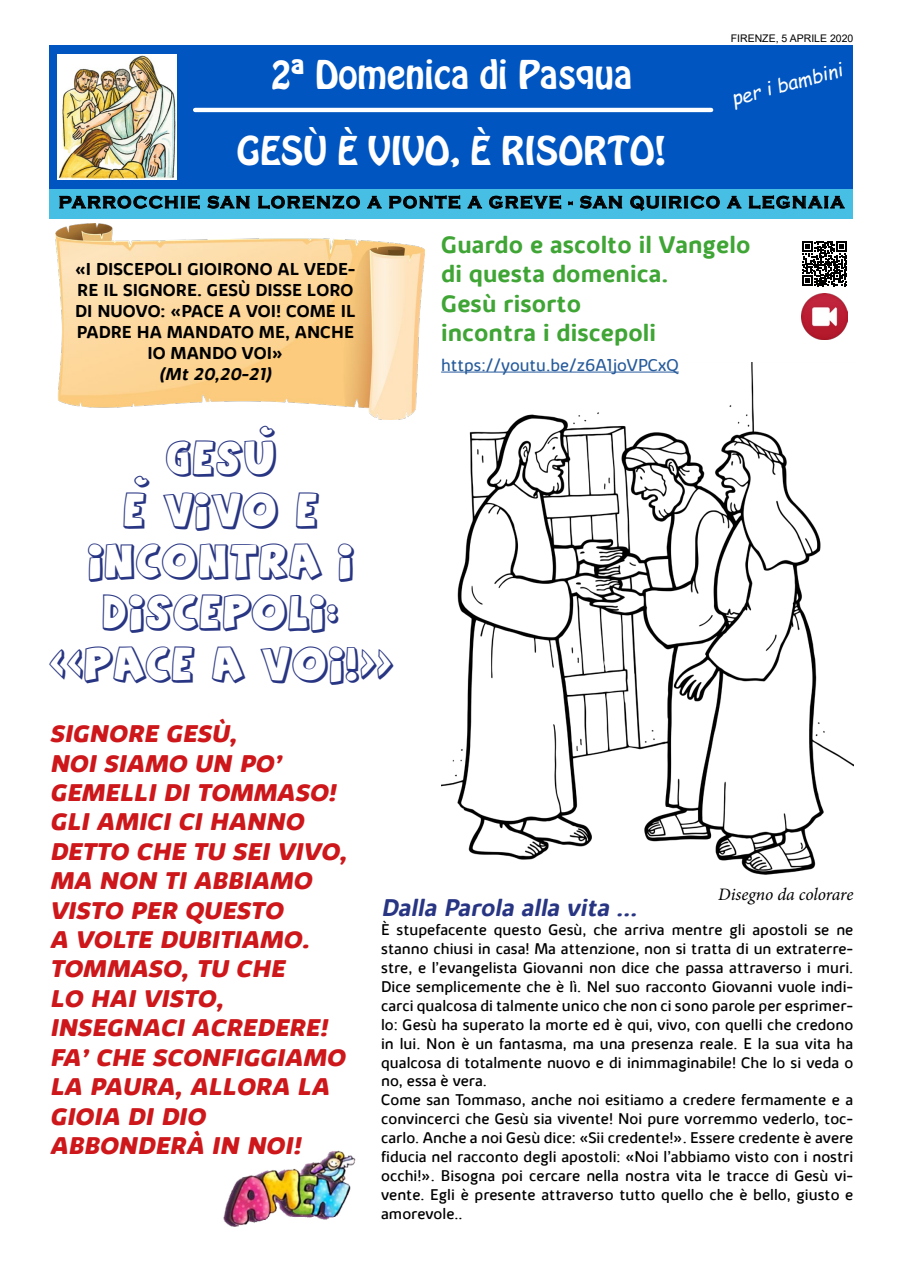
<style>
.page{position:relative;width:903px;height:1275px;background:#fff}
.page>*{position:absolute;margin:0;border:0;box-sizing:border-box;transform-origin:0 0}
.t1{font:35px/75.2px "Hobo Std";color:#fff;text-align:center}
.t2{font:33.25px/51.4px "Agent Orange";color:#283583;text-align:center}
.t3{font:italic 700 expanded 24.5px/29.4px "Kabrio Alternate";color:#cd171a}
.t4{font:700 24.5px/29.4px "Kabrio Alternate";color:#3fa535}
.t5{font:italic 700 24.5px "Kabrio Alternate";color:#283583}
.t6{font:italic 19.07px "Comic Sans MS";color:#fff}
.t7{font:700 17.5px/21px "Kabrio Alternate";color:#000;text-align:center}
.t8{font:700 17.5px "Copperplate Gothic";letter-spacing:.09em;color:#000;scale:.96 1}
.t9{font:17.5px "Kabrio Alternate";color:#275b9b}
.t10{font:italic 17.5px "Minion Pro";letter-spacing:-.005em;color:#000}
.t11{font:italic 700 17.5px "Kabrio Alternate";color:#000}
.t12{font:15.75px/18.9px "Kabrio Alternate";color:#000}
.t13{font:10.5px "Arial";color:#000}
</style>
<div class="page">
<img style="left:441px;top:363px;width:412px;height:512px">
<div style="left:50px;top:45px;width:803px;height:145px;background:#0055c0"></div>
<hr style="left:441px;top:372px;width:238px;height:1px;background:#275b9b">
<img style="left:223px;top:1150px;width:133px;height:77px">
<img style="left:55px;top:223px;width:369px;height:196px">
<svg style="left:802px;top:241px;width:45px;height:45px"></svg>
<img style="left:802px;top:294px;width:45px;height:45px">
<img style="left:58px;top:55px;width:118px;height:125px">
<hr style="left:195px;top:108px;width:516px;height:4px;background:#fff">
<div style="left:50px;top:190px;width:803px;height:29px;background:#47bfe4"></div>
<svg style="left:59px;top:195px;width:141px;height:14px"></svg>
<svg style="left:207px;top:195px;width:43px;height:14px"></svg>
<svg style="left:258px;top:195px;width:102px;height:14px"></svg>
<svg style="left:367px;top:195px;width:15px;height:14px"></svg>
<svg style="left:389px;top:195px;width:72px;height:14px"></svg>
<svg style="left:467px;top:195px;width:15px;height:14px"></svg>
<svg style="left:489px;top:195px;width:73px;height:14px"></svg>
<svg style="left:568px;top:201px;width:5px;height:5px"></svg>
<svg style="left:579px;top:195px;width:44px;height:14px"></svg>
<svg style="left:630px;top:195px;width:90px;height:16px"></svg>
<svg style="left:726px;top:195px;width:16px;height:14px"></svg>
<svg style="left:748px;top:195px;width:97px;height:14px"></svg>
<h1 class="t1" style="left:237px;top:38px;width:430px">2ª Domenica di Pasqua<br>GESÙ È VIVO, È RISORTO!</h1>
<p class="t13" style="left:731px;top:31px;width:124px">FIRENZE, 5 APRILE 2020</p>
<p class="t6" style="left:728px;top:85px;width:115px;rotate:-15deg">per i bambini</p>
<p class="t8" style="left:59px;top:193px;width:820px">PARROCCHIE SAN LORENZO A PONTE A GREVE - SAN QUIRICO A LEGNAIA</p>
<p class="t7" style="left:75px;top:259px;width:282px">«I DISCEPOLI GIOIRONO AL VEDE-<br>RE IL SIGNORE. GESÙ DISSE LORO<br>DI NUOVO: «PACE A VOI! COME IL<br>PADRE HA MANDATO ME, ANCHE<br>IO MANDO VOI»</p>
<p class="t11" style="left:159px;top:363px;width:114px">(Mt 20,20-21)</p>
<h2 class="t2" style="left:50px;top:434px;width:346px">GESU<br>E VIVO E<br>INCONTRA I<br>DISCEPOLI: &lt;&lt;PACE A VOI!&gt;&gt;</h2>
<h3 class="t4" style="left:441px;top:231px;width:311px">Guardo e ascolto il Vangelo di questa domenica.<br>Gesù risorto<br>incontra i discepoli</h3>
<p class="t9" style="left:441px;top:355px;width:239px">https://youtu.be/z6A1joVPCxQ</p>
<p class="t3" style="left:50px;top:720px;width:299px">SIGNORE GESÙ,<br>NOI SIAMO UN PO’<br>GEMELLI DI TOMMASO!<br>GLI AMICI CI HANNO<br>DETTO CHE TU SEI VIVO,<br>MA NON TI ABBIAMO<br>VISTO PER QUESTO<br>A VOLTE DUBITIAMO.<br>TOMMASO, TU CHE<br>LO HAI VISTO,<br>INSEGNACI ACREDERE!<br>FA’ CHE SCONFIGGIAMO<br>LA PAURA, ALLORA LA<br>GIOIA DI DIO<br>ABBONDERÀ IN NOI!</p>
<p class="t10" style="left:718px;top:882px;width:137px">Disegno da colorare</p>
<h3 class="t5" style="left:381px;top:893px;width:258px">Dalla Parola alla vita ...</h3>
<p class="t12" style="left:381px;top:921px;width:474px">È stupefacente questo Gesù, che arriva mentre gli apostoli se ne stanno chiusi in casa! Ma attenzione, non si tratta di un extraterre&shy;stre, e l’evangelista Giovanni non dice che passa attraverso i muri.<br>Dice semplicemente che è lì. Nel suo racconto Giovanni vuole indi&shy;carci qualcosa di talmente unico che non ci sono parole per esprimer&shy;lo: Gesù ha superato la morte ed è qui, vivo, con quelli che credono in lui. Non è un fantasma, ma una presenza reale. E la sua vita ha qualcosa di totalmente nuovo e di inimmaginabile! Che lo si veda o no, essa è vera.<br>Come san Tommaso, anche noi esitiamo a credere fermamente e a convincerci che Gesù sia vivente! Noi pure vorremmo vederlo, toc&shy;carlo. Anche a noi Gesù dice: «Sii credente!». Essere credente è avere fiducia nel racconto degli apostoli: «Noi l’abbiamo visto con i nostri occhi!». Bisogna poi cercare nella nostra vita le tracce di Gesù vi&shy;vente. Egli è presente attraverso tutto quello che è bello, giusto e amorevole..</p>
</div>
